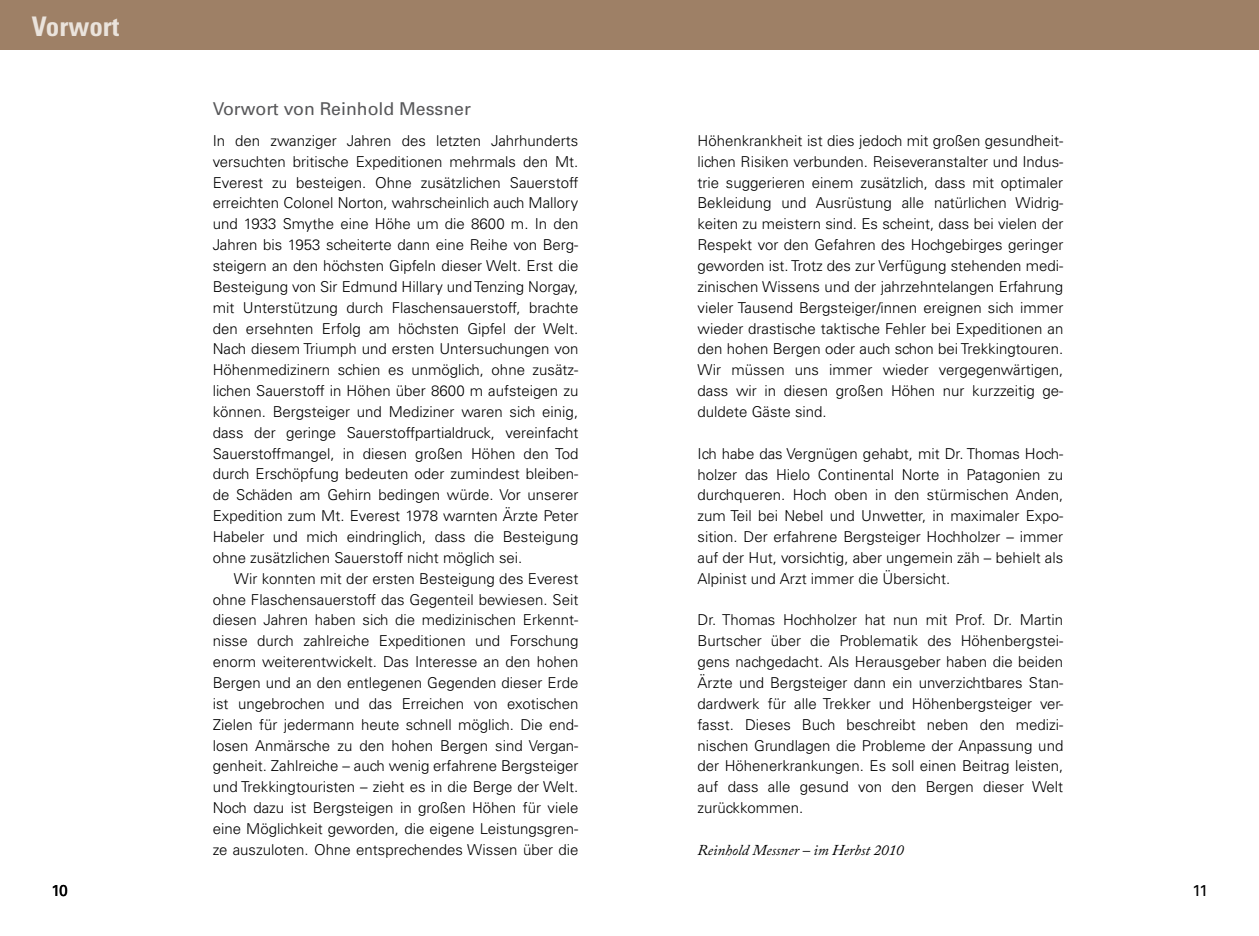
<style>
.page{position:relative;width:1259px;height:936px;background:#fff}
.page>*{position:absolute;margin:0;border:0;box-sizing:border-box;transform-origin:0 0}
.t1{font:700 condensed 27px "Univers";color:#eae3dc}
.t2{font:17.7px "Univers";color:#58585a}
.t3{font:15.75px "Univers";color:#000}
.t4{font:300 15px/20.9px "Univers";color:#000;text-align:justify}
.t5{font:italic 15px "Adobe Caslon Pro";color:#000}
</style>
<div class="page">
<div style="left:0;top:0;width:1259px;height:49px;background:#9e8066"></div>
<p class="t1" style="left:32px;top:10px;width:89px">Vorwort</p>
<p class="t3" style="left:51px;top:881px;width:18px">10</p>
<p class="t2" style="left:213px;top:98px;width:260px">Vorwort von Reinhold Messner</p>
<p class="t4" style="left:213px;top:130px;width:367px">In den zwanziger Jahren des letzten Jahrhunderts</p>
<p class="t4" style="left:213px;top:151px;width:367px">versuchten britische Expeditionen mehrmals den Mt.</p>
<p class="t4" style="left:213px;top:172px;width:367px">Everest zu besteigen. Ohne zusätzlichen Sauerstoff</p>
<p class="t4" style="left:213px;top:193px;width:367px">erreichten Colonel Norton, wahrscheinlich auch Mallory</p>
<p class="t4" style="left:213px;top:213px;width:367px">und 1933 Smythe eine Höhe um die 8600 m. In den</p>
<p class="t4" style="left:213px;top:234px;width:367px">Jahren bis 1953 scheiterte dann eine Reihe von Berg-</p>
<p class="t4" style="left:213px;top:255px;width:367px">steigern an den höchsten Gipfeln dieser Welt. Erst die</p>
<p class="t4" style="left:213px;top:276px;width:367px">Besteigung von Sir Edmund Hillary und Tenzing Norgay,</p>
<p class="t4" style="left:213px;top:297px;width:367px">mit Unterstützung durch Flaschensauerstoff, brachte</p>
<p class="t4" style="left:213px;top:318px;width:367px">den ersehnten Erfolg am höchsten Gipfel der Welt.</p>
<p class="t4" style="left:213px;top:338px;width:367px">Nach diesem Triumph und ersten Untersuchungen von</p>
<p class="t4" style="left:213px;top:359px;width:367px">Höhenmedizinern schien es unmöglich, ohne zusätz-</p>
<p class="t4" style="left:213px;top:380px;width:367px">lichen Sauerstoff in Höhen über 8600 m aufsteigen zu</p>
<p class="t4" style="left:213px;top:401px;width:367px">können. Bergsteiger und Mediziner waren sich einig,</p>
<p class="t4" style="left:213px;top:422px;width:367px">dass der geringe Sauerstoffpartialdruck, vereinfacht</p>
<p class="t4" style="left:213px;top:443px;width:367px">Sauerstoffmangel, in diesen großen Höhen den Tod</p>
<p class="t4" style="left:213px;top:463px;width:367px">durch Erschöpfung bedeuten oder zumindest bleiben-</p>
<p class="t4" style="left:213px;top:484px;width:367px">de Schäden am Gehirn bedingen würde. Vor unserer</p>
<p class="t4" style="left:213px;top:505px;width:367px">Expedition zum Mt. Everest 1978 warnten Ärzte Peter</p>
<p class="t4" style="left:213px;top:526px;width:367px">Habeler und mich eindringlich, dass die Besteigung</p>
<p class="t4" style="left:213px;top:547px;width:311px">ohne zusätzlichen Sauerstoff nicht möglich sei.</p>
<p class="t4" style="left:234px;top:568px;width:346px">Wir konnten mit der ersten Besteigung des Everest</p>
<p class="t4" style="left:213px;top:588px;width:367px">ohne Flaschensauerstoff das Gegenteil bewiesen. Seit</p>
<p class="t4" style="left:213px;top:609px;width:367px">diesen Jahren haben sich die medizinischen Erkennt-</p>
<p class="t4" style="left:213px;top:630px;width:367px">nisse durch zahlreiche Expeditionen und Forschung</p>
<p class="t4" style="left:213px;top:651px;width:367px">enorm weiterentwickelt. Das Interesse an den hohen</p>
<p class="t4" style="left:213px;top:672px;width:367px">Bergen und an den entlegenen Gegenden dieser Erde</p>
<p class="t4" style="left:213px;top:693px;width:367px">ist ungebrochen und das Erreichen von exotischen</p>
<p class="t4" style="left:213px;top:713px;width:367px">Zielen für jedermann heute schnell möglich. Die end-</p>
<p class="t4" style="left:213px;top:734px;width:367px">losen Anmärsche zu den hohen Bergen sind Vergan-</p>
<p class="t4" style="left:213px;top:755px;width:367px">genheit. Zahlreiche – auch wenig erfahrene Bergsteiger</p>
<p class="t4" style="left:213px;top:776px;width:367px">und Trekkingtouristen – zieht es in die Berge der Welt.</p>
<p class="t4" style="left:213px;top:797px;width:367px">Noch dazu ist Bergsteigen in großen Höhen für viele</p>
<p class="t4" style="left:213px;top:818px;width:367px">eine Möglichkeit geworden, die eigene Leistungsgren-</p>
<p class="t4" style="left:213px;top:839px;width:367px">ze auszuloten. Ohne entsprechendes Wissen über die</p>
<p class="t4" style="left:697px;top:130px;width:367px;text-align:left">Höhenkrankheit ist dies jedoch mit großen gesundheit&shy;lichen Risiken verbunden. Reiseveranstalter und Indus&shy;trie suggerieren einem zusätzlich, dass mit optimaler Bekleidung und Ausrüstung alle natürlichen Widrig&shy;keiten zu meistern sind. Es scheint, dass bei vielen der Respekt vor den Gefahren des Hochgebirges geringer geworden ist. Trotz des zur Verfügung stehenden medi&shy;zinischen Wissens und der jahrzehntelangen Erfahrung vieler Tausend Bergsteiger/innen ereignen sich immer wieder drastische taktische Fehler bei Expeditionen an den hohen Bergen oder auch schon bei Trekkingtouren.<br>Wir müssen uns immer wieder vergegenwärtigen, dass wir in diesen großen Höhen nur kurzzeitig ge-- duldete Gäste sind.</p>
<p class="t4" style="left:697px;top:443px;width:367px">Ich habe das Vergnügen gehabt, mit Dr. Thomas Hoch&shy;holzer das Hielo Continental Norte in Patagonien zu durchqueren. Hoch oben in den stürmischen Anden, zum Teil bei Nebel und Unwetter, in maximaler Expo&shy;sition. Der erfahrene Bergsteiger Hochholzer – immer auf der Hut, vorsichtig, aber ungemein zäh – behielt als Alpinist und Arzt immer die Übersicht.</p>
<p class="t4" style="left:697px;top:609px;width:367px">Dr. Thomas Hochholzer hat nun mit Prof. Dr. Martin Burtscher über die Problematik des Höhenbergstei&shy;gens nachgedacht. Als Herausgeber haben die beiden Ärzte und Bergsteiger dann ein unverzichtbares Stan&shy;dardwerk für alle Trekker und Höhenbergsteiger ver&shy;fasst. Dieses Buch beschreibt neben den medizi&shy;nischen Grundlagen die Probleme der Anpassung und der Höhenerkrankungen. Es soll einen Beitrag leisten, auf dass alle gesund von den Bergen dieser Welt zurückkommen.</p>
<p class="t5" style="left:697px;top:840px;width:208px">Reinhold Messner – im Herbst 2010</p>
<p class="t3" style="left:1192px;top:881px;width:17px">11</p>
</div>
